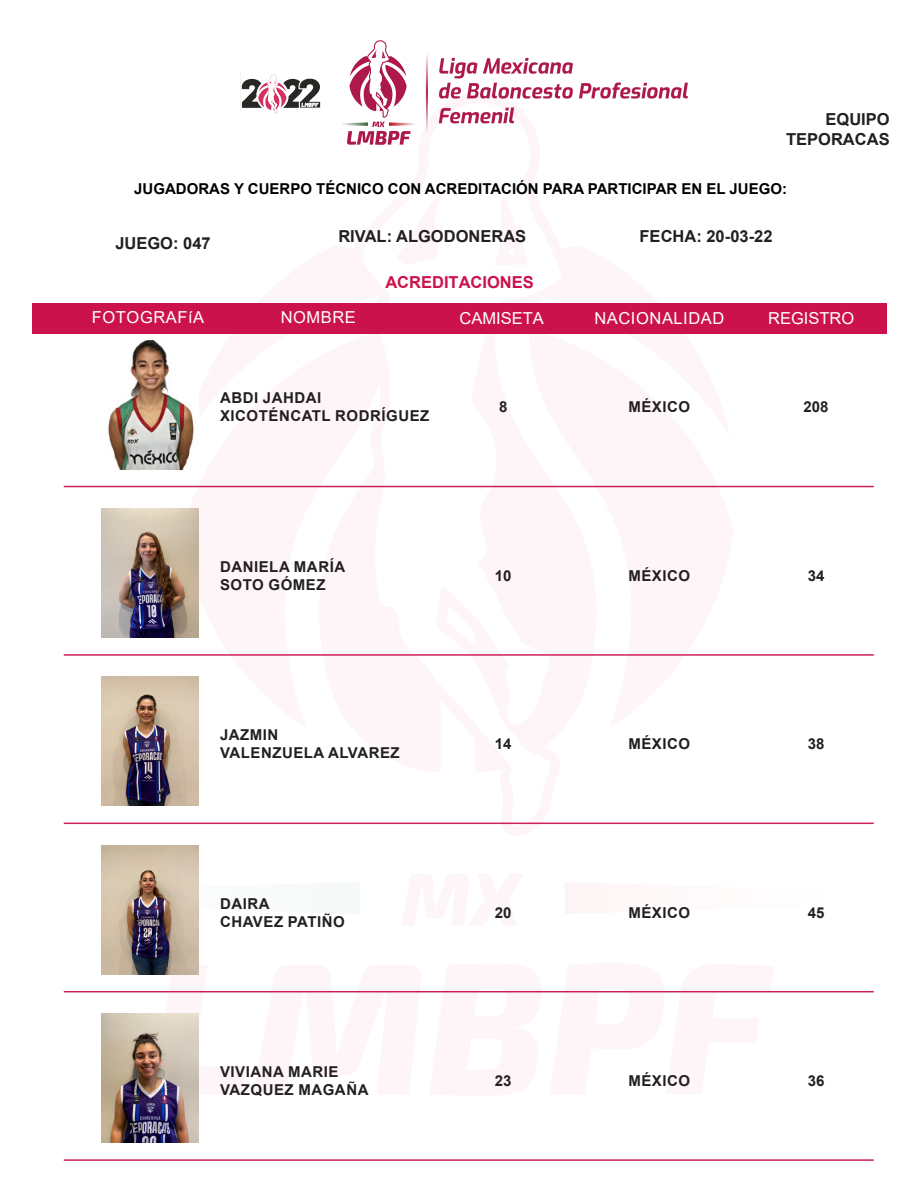
<style>
.page{position:relative;width:918px;height:1188px;background:#fff}
.page>*{position:absolute;margin:0;border:0;box-sizing:border-box;transform-origin:0 0}
.t1{font:700 16.5px/19.8px "Arial";color:#231f20;text-align:right}
.t2{font:16.5px "Arial";letter-spacing:.035em;color:#fff}
.t3{font:16.5px "Arial";color:#fff}
.t4{font:700 16.5px "Arial";color:#cc124c}
.t5{font:700 15px "Arial";letter-spacing:.035em;color:#231f20}
.t6{font:700 15px "Arial";color:#000}
</style>
<div class="page">
<svg style="left:146px;top:953px;width:639px;height:153px"></svg>
<svg style="left:101px;top:871px;width:98px;height:54px"></svg>
<svg style="left:360px;top:485px;width:204px;height:340px"></svg>
<div style="left:33px;top:303px;width:854px;height:31px;background:#cc124c"></div>
<img style="left:240px;top:40px;width:447px;height:105px">
<img style="left:108px;top:340px;width:86px;height:129px">
<hr style="left:64px;top:486px;width:810px;height:1px;background:#cc1f56">
<img style="left:102px;top:509px;width:96px;height:129px">
<hr style="left:64px;top:654px;width:810px;height:2px;background:#cc1f56">
<img style="left:102px;top:677px;width:96px;height:129px">
<hr style="left:64px;top:823px;width:810px;height:1px;background:#cc1f56">
<img style="left:102px;top:845px;width:96px;height:129px">
<hr style="left:64px;top:991px;width:810px;height:1px;background:#cc1f56">
<img style="left:102px;top:1014px;width:96px;height:129px">
<hr style="left:64px;top:1159px;width:810px;height:2px;background:#cc1f56">
<p class="t1" style="left:786px;top:110px;width:105px">EQUIPO<br>TEPORACAS</p>
<p class="t6" style="left:134px;top:178px;width:654px">JUGADORAS Y CUERPO TÉCNICO CON ACREDITACIÓN PARA PARTICIPAR EN EL JUEGO:</p>
<p class="t1" style="left:115px;top:233px;width:97px">JUEGO: 047</p>
<p class="t1" style="left:338px;top:227px;width:189px">RIVAL: ALGODONERAS</p>
<p class="t1" style="left:640px;top:227px;width:134px">FECHA: 20-03-22</p>
<p class="t4" style="left:385px;top:271px;width:150px">ACREDITACIONES</p>
<p class="t2" style="left:92px;top:306px;width:114px">FOTOGRAFíA</p>
<p class="t2" style="left:281px;top:306px;width:77px">NOMBRE</p>
<p class="t3" style="left:460px;top:307px;width:86px">CAMISETA</p>
<p class="t3" style="left:768px;top:307px;width:88px">REGISTRO</p>
<p class="t2" style="left:594px;top:307px;width:131px">NACIONALIDAD</p>
<p class="t5" style="left:220px;top:388px;width:103px">ABDI JAHDAI</p>
<p class="t5" style="left:220px;top:406px;width:211px">XICOTÉNCATL RODRÍGUEZ</p>
<p class="t5" style="left:220px;top:556px;width:127px">DANIELA MARÍA</p>
<p class="t5" style="left:220px;top:574px;width:107px">SOTO GÓMEZ</p>
<p class="t5" style="left:220px;top:724px;width:60px">JAZMIN</p>
<p class="t5" style="left:220px;top:742px;width:181px">VALENZUELA ALVAREZ</p>
<p class="t5" style="left:220px;top:893px;width:51px">DAIRA</p>
<p class="t5" style="left:220px;top:911px;width:126px">CHAVEZ PATIÑO</p>
<p class="t5" style="left:220px;top:1061px;width:120px">VIVIANA MARIE</p>
<p class="t5" style="left:220px;top:1079px;width:150px">VAZQUEZ MAGAÑA</p>
<p class="t5" style="left:499px;top:397px;width:10px">8</p>
<p class="t5" style="left:628px;top:397px;width:63px">MÉXICO</p>
<p class="t5" style="left:804px;top:397px;width:27px">208</p>
<p class="t5" style="left:495px;top:565px;width:18px">10</p>
<p class="t5" style="left:628px;top:565px;width:63px">MÉXICO</p>
<p class="t5" style="left:808px;top:565px;width:18px">34</p>
<p class="t5" style="left:495px;top:733px;width:18px">14</p>
<p class="t5" style="left:628px;top:733px;width:63px">MÉXICO</p>
<p class="t5" style="left:808px;top:733px;width:18px">38</p>
<p class="t5" style="left:495px;top:902px;width:18px">20</p>
<p class="t5" style="left:628px;top:902px;width:63px">MÉXICO</p>
<p class="t5" style="left:808px;top:902px;width:18px">45</p>
<p class="t5" style="left:495px;top:1070px;width:18px">23</p>
<p class="t5" style="left:628px;top:1070px;width:63px">MÉXICO</p>
<p class="t5" style="left:808px;top:1070px;width:18px">36</p>
</div>
